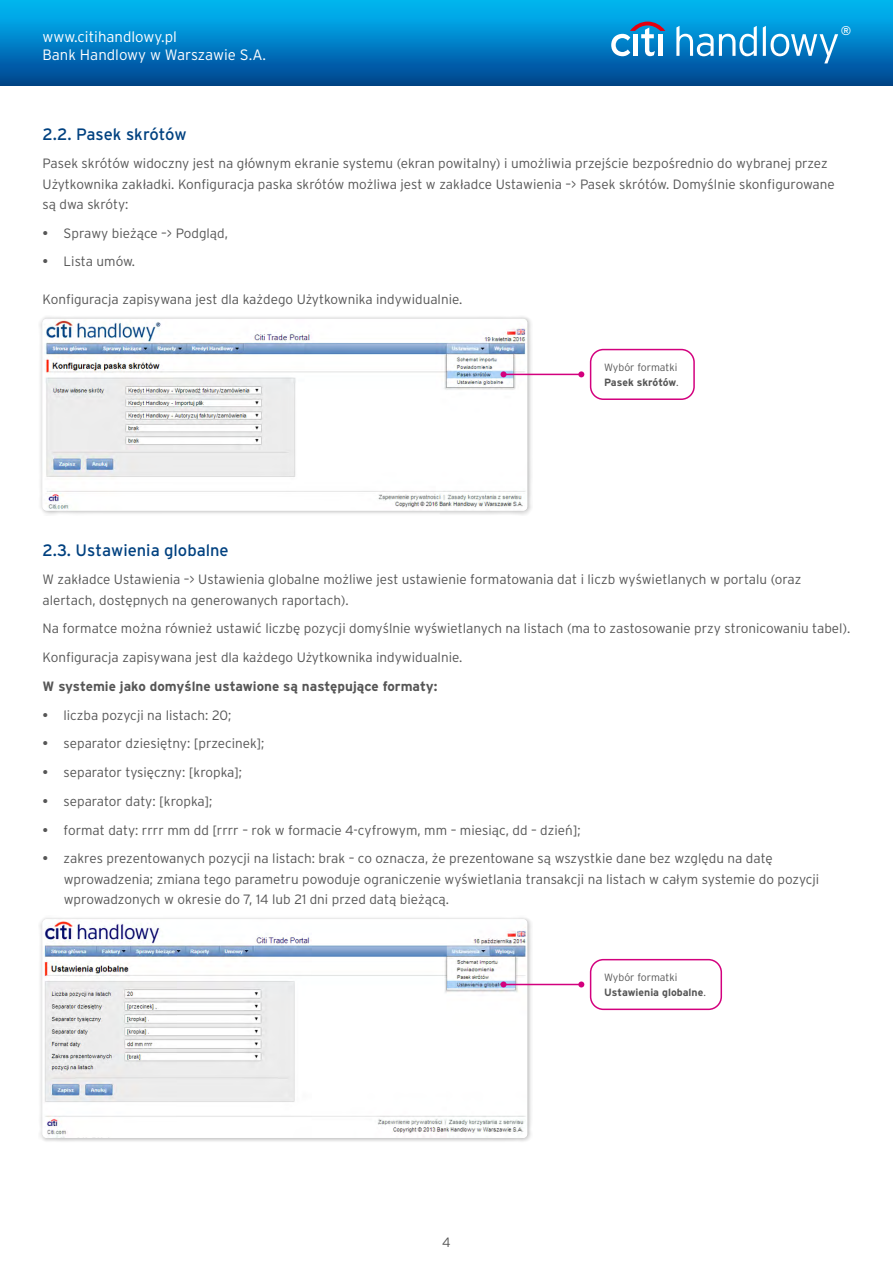
<style>
.page{position:relative;width:893px;height:1263px;background:#fff}
.page>*{position:absolute;margin:0;border:0;box-sizing:border-box;transform-origin:0 0}
._1_1{font:16.5px "Interstate Pl";color:#004180}
.t1{font:300 15px/18px "Interstate Pl";color:#fff}
.main{font:300 13.5px/20.2px "Interstate Pl";color:#565656}
.main-2{font:700 13.5px "Interstate Pl";color:#565656}
.t2{font:12.6px "Interstate Pl";color:#fff}
.bullet_level_2{font:700 10.5px/15px "Interstate Pl";color:#565656}
.bullet_level_2-2{font:300 10.5px/15px "Interstate Pl";color:#565656}
.s1{font-weight:400}
.s2{font-weight:700}
.s3{font-weight:300}
</style>
<div class="page">
<div style="left:0;top:0;width:893px;height:85px;background:linear-gradient(to bottom,#00befa,#004390)"></div>
<svg style="left:676px;top:26px;width:81px;height:30px"></svg>
<svg style="left:763px;top:26px;width:75px;height:37px"></svg>
<svg style="left:611px;top:22px;width:54px;height:34px"></svg>
<div style="left:658px;top:34px;width:5px;height:22px;background:#fff"></div>
<div style="left:38px;top:315px;width:495px;height:201px;background:#000;opacity:.3"></div>
<img style="left:43px;top:319px;width:484px;height:192px">
<div style="left:38px;top:915px;width:495px;height:228px;background:#000;opacity:.3"></div>
<img style="left:43px;top:919px;width:484px;height:219px">
<div style="left:590px;top:349px;width:105px;height:51px;border:2px solid #d3007e;border-radius:13px"></div>
<div style="left:590px;top:959px;width:132px;height:51px;border:2px solid #d3007e;border-radius:13px"></div>
<hr style="left:504px;top:374px;width:77px;height:1px;background:#d3007e">
<svg style="left:501px;top:371px;width:6px;height:6px"></svg>
<svg style="left:578px;top:371px;width:6px;height:6px"></svg>
<hr style="left:504px;top:984px;width:77px;height:1px;background:#d3007e">
<svg style="left:501px;top:981px;width:6px;height:6px"></svg>
<svg style="left:578px;top:981px;width:6px;height:6px"></svg>
<p class="t1" style="left:43px;top:28px;width:225px">www.citihandlowy.pl<br>Bank Handlowy w Warszawie S.A.</p>
<p class="t2" style="left:841px;top:24px;width:12px">®</p>
<p class="_1_1" style="left:43px;top:124px;width:146px">2.2. Pasek skrótów</p>
<p class="main" style="left:43px;top:153px;width:794px">Pasek skrótów widoczny jest na głównym ekranie systemu (ekran powitalny) i umożliwia przejście bezpośrednio do wybranej przez<br>Użytkownika zakładki. Konfiguracja paska skrótów możliwa jest w zakładce Ustawienia –&gt; Pasek skrótów. Domyślnie skonfigurowane są dwa skróty:</p>
<p class="main" style="left:43px;top:223px;width:187px"><span class="s1">•</span> Sprawy bieżące –&gt; Podgląd,</p>
<p class="main" style="left:43px;top:251px;width:94px"><span class="s1">•</span> Lista umów.</p>
<p class="main" style="left:43px;top:289px;width:421px">Konfiguracja zapisywana jest dla każdego Użytkownika indywidualnie.</p>
<p class="bullet_level_2-2" style="left:604px;top:359px;width:76px">Wybór formatki<br><span class="s2">Pasek skrótów</span>.</p>
<p class="_1_1" style="left:43px;top:541px;width:188px">2.3. Ustawienia globalne</p>
<p class="main" style="left:43px;top:569px;width:760px">W zakładce Ustawienia –&gt; Ustawienia globalne możliwe jest ustawienie formatowania dat i liczb wyświetlanych w portalu (oraz alertach, dostępnych na generowanych raportach).</p>
<p class="main" style="left:43px;top:618px;width:809px">Na formatce można również ustawić liczbę pozycji domyślnie wyświetlanych na listach (ma to zastosowanie przy stronicowaniu tabel).</p>
<p class="main" style="left:43px;top:647px;width:421px">Konfiguracja zapisywana jest dla każdego Użytkownika indywidualnie.</p>
<p class="main-2" style="left:43px;top:679px;width:396px">W systemie jako domyślne ustawione są następujące formaty:</p>
<p class="main" style="left:43px;top:705px;width:190px"><span class="s1">•</span> liczba pozycji na listach: 20;</p>
<p class="main" style="left:43px;top:733px;width:223px"><span class="s1">•</span> separator dziesiętny: [przecinek];</p>
<p class="main" style="left:43px;top:762px;width:201px"><span class="s1">•</span> separator tysięczny: [kropka];</p>
<p class="main" style="left:43px;top:791px;width:171px"><span class="s1">•</span> separator daty: [kropka];</p>
<p class="main" style="left:43px;top:820px;width:540px"><span class="s1">•</span> format daty: rrrr mm dd [rrrr – rok w formacie 4-cyfrowym, mm – miesiąc, dd – dzień];</p>
<p class="main" style="left:64px;top:848px;width:757px;text-indent:-21px"><span class="s1">•</span> zakres prezentowanych pozycji na listach: brak – co oznacza, że prezentowane są wszystkie dane bez względu na datę wprowadzenia; zmiana tego parametru powoduje ograniczenie wyświetlania transakcji na listach w całym systemie do pozycji wprowadzonych w okresie do 7, 14 lub 21 dni przed datą bieżącą.</p>
<p class="main" style="left:442px;top:1232px;width:10px">4</p>
<p class="bullet_level_2" style="left:604px;top:969px;width:103px"><span class="s3">Wybór formatki<br></span>Ustawienia globalne<span class="s3">.</span></p>
</div>
